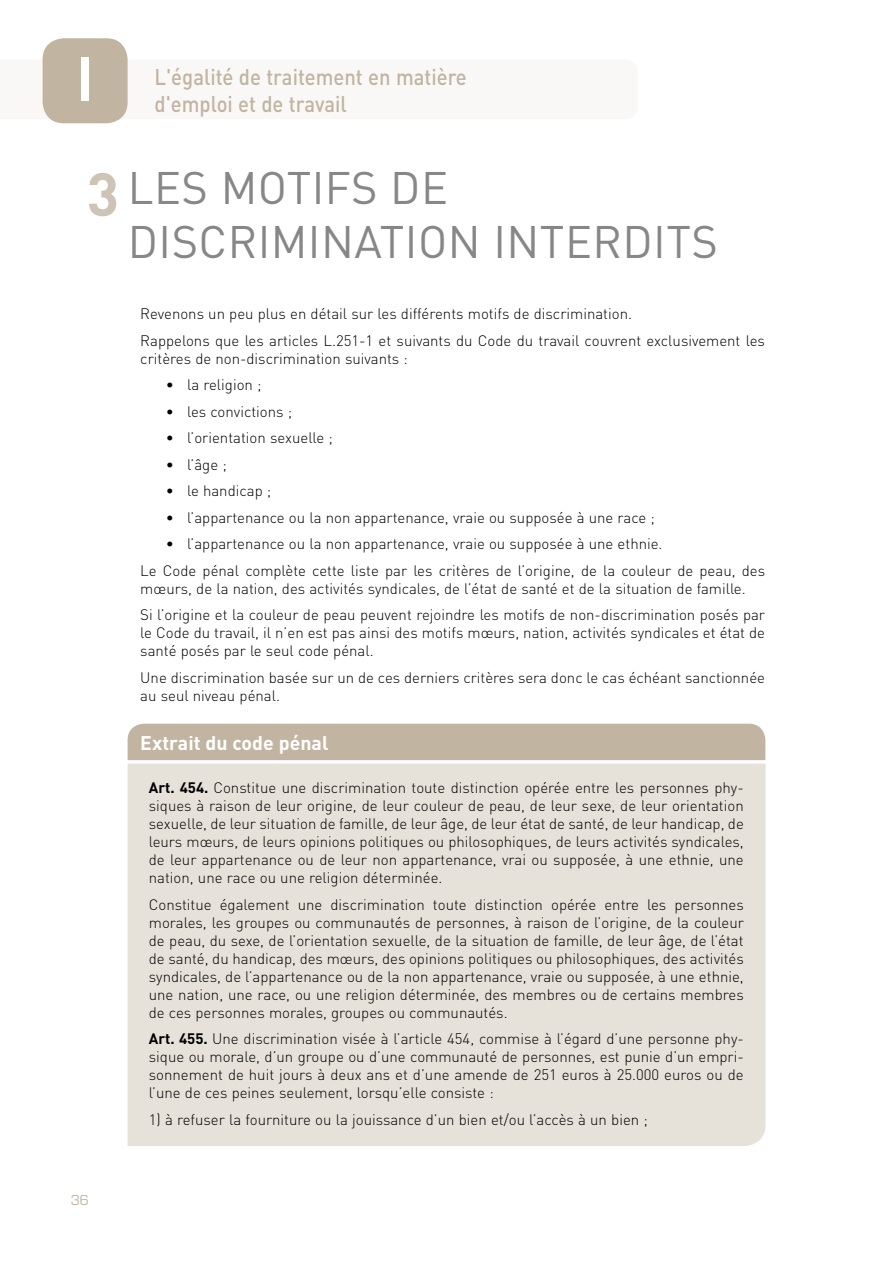
<style>
.page{position:relative;width:893px;height:1263px;background:#fff}
.page>*{position:absolute;margin:0;border:0;box-sizing:border-box;transform-origin:0 0}
.t1{font:700 60px "Century Gothic";color:#fff;scale:.9 1}
.t2{font:700 60px "DIN Pro";color:#cdc4b5}
.t3{font:45px/54px "DIN Pro";letter-spacing:.01em;color:#878787}
.t4{font:500 22.5px/27px "DIN Pro";color:#c1b5a2;scale:.9 1}
.t5{font:700 19.5px "DIN Pro";color:#fff}
.t6{font:300 15px/18px "DIN Pro";color:#000}
.t7{font:15px "Eurostile";color:#c1b5a2}
.s1{font-weight:700}
</style>
<div class="page">
<div style="left:43px;top:38px;width:85px;height:85px;background:#c1b5a2;border-radius:21px"></div>
<div style="left:128px;top:763px;width:637px;height:383px;background:#e6e2da"></div>
<div style="left:128px;top:724px;width:637px;height:36px;background:#c1b5a2"></div>
<h1 class="t1" style="left:78px;top:41px;width:18px">I</h1>
<h3 class="t4" style="left:154px;top:62px;width:349px">L'égalité de traitement en matière d'emploi et de travail</h3>
<h1 class="t2" style="left:87px;top:153px;width:34px">3</h1>
<h2 class="t3" style="left:128px;top:159px;width:592px">LES MOTIFS DE<br>DISCRIMINATION INTERDITS</h2>
<p class="t6" style="left:140px;top:300px;width:626px;line-height:26.5px">Revenons un peu plus en détail sur les différents motifs de discrimination.<br>Rappelons que les articles L.251-1 et suivants du Code du travail couvrent exclusivement les</p>
<p class="t6" style="left:140px;top:348px;width:269px">critères de non-discrimination suivants :</p>
<p class="t6" style="left:166px;top:375px;width:97px">• la religion ;</p>
<p class="t6" style="left:166px;top:401px;width:128px">• les convictions ;</p>
<p class="t6" style="left:166px;top:428px;width:169px">• l’orientation sexuelle ;</p>
<p class="t6" style="left:166px;top:454px;width:62px">• l’âge ;</p>
<p class="t6" style="left:166px;top:481px;width:107px">• le handicap ;</p>
<p class="t6" style="left:166px;top:507px;width:491px">• l’appartenance ou la non appartenance, vraie ou supposée à une race ;</p>
<p class="t6" style="left:140px;top:530px;width:626px;line-height:26.5px;text-indent:26px">• l’appartenance ou la non appartenance, vraie ou supposée à une ethnie.<br>Le Code pénal complète cette liste par les critères de l’origine, de la couleur de peau, des</p>
<p class="t6" style="left:140px;top:574px;width:626px;line-height:26.5px">mœurs, de la nation, des activités syndicales, de l’état de santé et de la situation de famille.<br>Si l’origine et la couleur de peau peuvent rejoindre les motifs de non-discrimination posés par</p>
<p class="t6" style="left:140px;top:623px;width:626px">le Code du travail, il n’en est pas ainsi des motifs mœurs, nation, activités syndicales et état de santé posés par le seul code pénal.</p>
<p class="t6" style="left:140px;top:668px;width:626px">Une discrimination basée sur un de ces derniers critères sera donc le cas échéant sanctionnée au seul niveau pénal.</p>
<h3 class="t5" style="left:140px;top:729px;width:190px">Extrait du code pénal</h3>
<p class="t6" style="left:149px;top:778px;width:597px;text-align:justify"><span class="s1">Art. 454.</span> Constitue une discrimination toute distinction opérée entre les personnes phy&shy;siques à raison de leur origine, de leur couleur de peau, de leur sexe, de leur orientation sexuelle, de leur situation de famille, de leur âge, de leur état de santé, de leur handicap, de leurs mœurs, de leurs opinions politiques ou philosophiques, de leurs activités syndicales, de leur appartenance ou de leur non appartenance, vrai ou supposée, à une ethnie, une nation, une race ou une religion déterminée.</p>
<p class="t6" style="left:149px;top:894px;width:596px;text-align:justify">Constitue également une discrimination toute distinction opérée entre les personnes morales, les groupes ou communautés de personnes, à raison de l’origine, de la couleur de peau, du sexe, de l’orientation sexuelle, de la situation de famille, de leur âge, de l’état de santé, du handicap, des mœurs, des opinions politiques ou philosophiques, des activités syndicales, de l’appartenance ou de la non appartenance, vraie ou supposée, à une ethnie, une nation, une race, ou une religion déterminée, des membres ou de certains membres de ces personnes morales, groupes ou communautés.</p>
<p class="t6" style="left:149px;top:1029px;width:596px;text-align:justify"><span class="s1">Art. 455.</span> Une discrimination visée à l’article 454, commise à l’égard d’une personne phy&shy;sique ou morale, d’un groupe ou d’une communauté de personnes, est punie d’un empri&shy;sonnement de huit jours à deux ans et d’une amende de 251 euros à 25.000 euros ou de l’une de ces peines seulement, lorsqu’elle consiste :</p>
<p class="t6" style="left:149px;top:1109px;width:500px">1) à refuser la fourniture ou la jouissance d’un bien et/ou l’accès à un bien ;</p>
<p class="t7" style="left:71px;top:1191px;width:20px">36</p>
</div>
